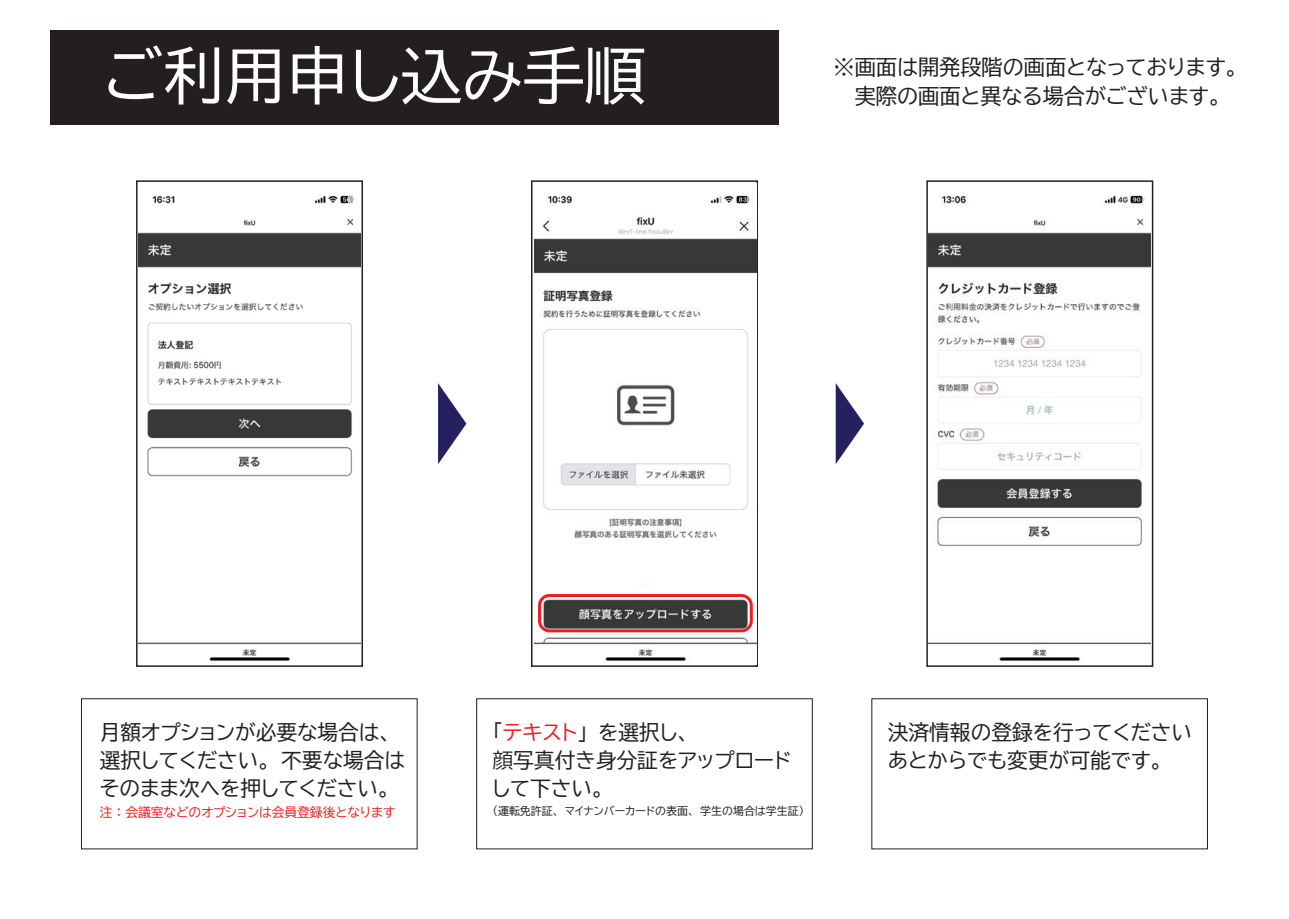
<style>
.page{position:relative;width:1289px;height:919px;background:#fff}
.page>*{position:absolute;margin:0;border:0;box-sizing:border-box;transform-origin:0 0}
.t1{font:61.65px "BIZ UDP Gothic";color:#fff}
.t2{font:21.15px/28.7px "BIZ UDP Gothic";color:#231f20}
.t3{font:20.7px/28px "BIZ UDP Gothic";color:#231f20}
.t4{font:12.75px "BIZ UDP Gothic";color:#ee1d23}
.t5{font:10.95px "BIZ UDP Gothic";color:#231f20}
.s1{color:#ee1d23}
.s2{font-family:"Koz Go Pr 6 N"}
</style>
<div class="page">
<div style="left:50px;top:30px;width:729px;height:94px;background:#231f20"></div>
<div style="left:81px;top:698px;width:336px;height:151px;border:1px solid #231f20"></div>
<div style="left:476px;top:698px;width:336px;height:151px;border:1px solid #231f20"></div>
<div style="left:871px;top:698px;width:336px;height:151px;border:1px solid #231f20"></div>
<svg style="left:438px;top:383px;width:28px;height:81px"></svg>
<svg style="left:835px;top:383px;width:29px;height:81px"></svg>
<div style="left:136px;top:180px;width:227px;height:486px;border:2px solid #231f20"></div>
<div style="left:531px;top:180px;width:227px;height:486px;border:2px solid #231f20"></div>
<div style="left:926px;top:180px;width:227px;height:486px;border:2px solid #231f20"></div>
<img style="left:534px;top:183px;width:222px;height:481px">
<div style="left:538px;top:594px;width:214px;height:38px;border:3px solid #ee1d23;border-radius:10px"></div>
<img style="left:534px;top:279px;width:222px;height:272px">
<div style="left:538px;top:546px;width:213px;height:36px;background:#fff"></div>
<img style="left:928px;top:183px;width:222px;height:481px">
<img style="left:138px;top:183px;width:222px;height:481px">
<h1 class="t1" style="left:103px;top:44px;width:544px">ご利用申し込み手順</h1>
<p class="t2" style="left:833px;top:53px;width:406px">※画面は開発段階の画面となっております。　 実際の画面と異なる場合がございます。</p>
<p class="t3" style="left:100px;top:717px;width:307px">月額オプションが必要な場合は、選択してください。不要な場合はそのまま次へを押してください。</p>
<p class="t4" style="left:100px;top:805px;width:297px">注：会議室などのオプションは会員登録後となります</p>
<p class="t3" style="left:492px;top:717px;width:300px">「<span class="s1">テキスト</span>」を選択し、<br><span class="s2">顔</span>写真付き身分証をアップロードして下さい。</p>
<p class="t5" style="left:492px;top:805px;width:313px">（運転免許証、マイナンバーカードの表面、学生の場合は学生証）</p>
<p class="t3" style="left:887px;top:717px;width:306px">決済情報の登録を行ってくださいあとからでも変更が可能です。</p>
</div>
